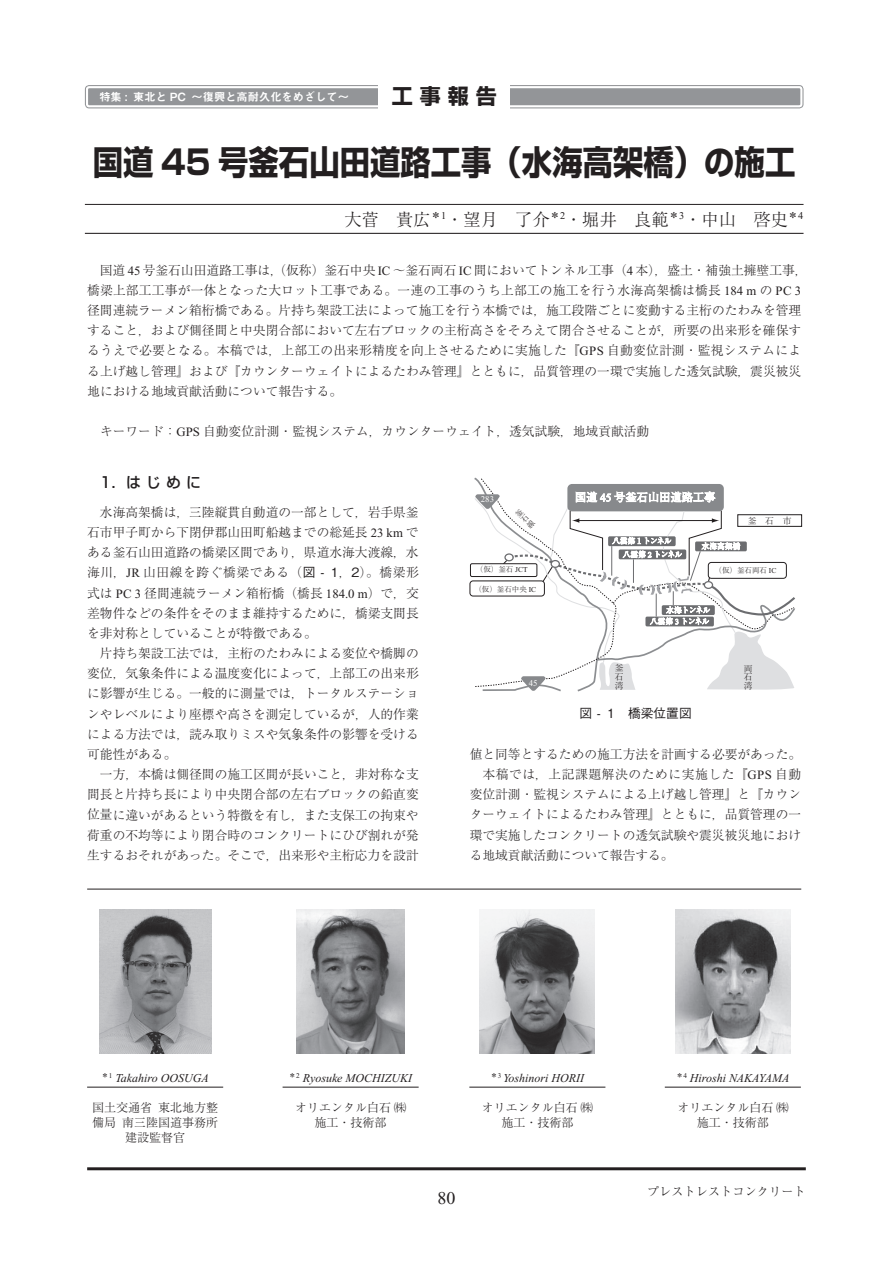
<style>
.page{position:relative;width:893px;height:1263px;background:#fff}
.page>*{position:absolute;margin:0;border:0;box-sizing:border-box;transform-origin:0 0}
.t1{font:700 33.75px "Shin Go Pro";color:#231f20;scale:.9 1}
.t2{font:700 21px "Shin Go Pro";color:#231f20}
.t3{font:18px "Times New Roman";color:#231f20}
.t4{font:300 17.25px "Ryumin Pr 6";color:#231f20}
.t5{font:500 15px "Shin Go Pro";color:#231f20}
.t6{font:300 12.75px/20.1px "Ryumin Pr 6";color:#231f20;text-align:justify}
.t7{font:300 12.75px "Ryumin Pr 6";letter-spacing:.045em;color:#231f20}
.t8{font:500 12.75px "Gothic BBB Pro";color:#231f20}
.t9{font:300 12.15px "Ryumin Pr 6";color:#231f20}
.t10{font:300 12px/15px "Ryumin Pr 6";color:#231f20;text-align:center}
.t11{font:italic 12px "Times New Roman";color:#231f20}
.t12{font:11.25px "Midashi Go Pro MB31";color:#fff}
.t13{font:300 8.85px/8.9px "Ryumin Pro";color:#231f20;text-align:justify}
.t14{font:8.85px "Times New Roman";color:#fff}
.t15{font:300 7.5px "Ryumin Pro";color:#231f20}
.s1{font-family:"Times New Roman";font-weight:400}
.s2{font-family:"Gothic BBB Pro";font-weight:500}
</style>
<div class="page">
<hr style="left:87px;top:1167px;width:719px;height:3px;background:#231f20">
<svg style="left:85px;top:85px;width:718px;height:23px"></svg>
<div style="left:87px;top:87px;width:714px;height:19px;background:#939598;border-radius:2px"></div>
<div style="left:86px;top:86px;width:716px;height:21px;border:2px solid #fff;border-radius:2px"></div>
<div style="left:378px;top:84px;width:132px;height:25px;background:#fff"></div>
<hr style="left:85px;top:204px;width:718px;height:1px;background:#231f20">
<hr style="left:85px;top:233px;width:718px;height:1px;background:#231f20">
<hr style="left:665px;top:1087px;width:136px;height:1px;background:#231f20">
<hr style="left:283px;top:1087px;width:136px;height:1px;background:#231f20">
<hr style="left:469px;top:1087px;width:136px;height:1px;background:#231f20">
<hr style="left:87px;top:1087px;width:136px;height:1px;background:#231f20">
<hr style="left:87px;top:889px;width:714px;height:1px;background:#231f20">
<img style="left:99px;top:909px;width:112px;height:144px">
<img style="left:296px;top:909px;width:109px;height:145px">
<img style="left:480px;top:909px;width:115px;height:145px">
<img style="left:675px;top:909px;width:115px;height:145px">
<div style="left:738px;top:514px;width:64px;height:13px;border:1px solid #231f20"></div>
<div style="left:470px;top:581px;width:75px;height:15px;border:1px solid #231f20;border-radius:3px"></div>
<div style="left:470px;top:563px;width:67px;height:14px;border:1px solid #231f20;border-radius:2px"></div>
<svg style="left:472px;top:477px;width:325px;height:215px"></svg>
<p class="t12" style="left:99px;top:88px;width:251px">特集 : 東北と PC ～復興と高耐久化をめざして～</p>
<h2 class="t2" style="left:392px;top:79px;width:106px">工 事 報 告</h2>
<h1 class="t1" style="left:93px;top:136px;width:782px">国道 45 号釜石山田道路工事（水海高架橋）の施工</h1>
<h3 class="t4" style="left:344px;top:206px;width:460px">大菅 貴広<sup>＊</sup><sup>1</sup>・望月 了介<sup>＊</sup><sup>2</sup>・堀井 良範<sup>＊</sup><sup>3</sup>・中山 啓史<sup>＊</sup><sup>4</sup></h3>
<p class="t6" style="left:87px;top:259px;width:722px;text-align:left;text-indent:13px">国道 <span class="s1">45</span> 号釜石山田道路工事は，（仮称）釜石中央 <span class="s1">IC</span> ～釜石両石 <span class="s1">IC</span> 間においてトンネル工事（<span class="s1">4</span> 本），盛土・補強土擁壁工事，橋梁上部工工事が一体となった大ロット工事である。一連の工事のうち上部工の施工を行う水海高架橋は橋長 <span class="s1">184 m</span> の <span class="s1">PC 3</span>径間連続ラーメン箱桁橋である。片持ち架設工法によって施工を行う本橋では，施工段階ごとに変動する主桁のたわみを管理すること，および側径間と中央閉合部において左右ブロックの主桁高さをそろえて閉合させることが，所要の出来形を確保するうえで必要となる。本稿では，上部工の出来形精度を向上させるために実施した『<span class="s1">GPS</span> 自動変位計測・監視システムによる上げ越し管理』および『カウンターウェイトによるたわみ管理』とともに，品質管理の一環で実施した透気試験，震災被災地における地域貢献活動について報告する。</p>
<p class="t6" style="left:100px;top:420px;width:551px">キーワード：<span class="s1">GPS</span> 自動変位計測・監視システム，カウンターウェイト，透気試験，地域貢献活動</p>
<p class="t5" style="left:100px;top:470px;width:103px">1．はじめに</p>
<p class="t6" style="left:87px;top:501px;width:333px;text-indent:13px">水海高架橋は，三陸縦貫自動道の一部として，岩手県釜石市甲子町から下閉伊郡山田町船越までの総延長 <span class="s1">23 km</span> である釜石山田道路の橋梁区間であり，県道水海大渡線，水海川，<span class="s1">JR</span> 山田線を跨ぐ橋梁である（<span class="s2">図 - 1</span>，<span class="s2">2</span>）。橋梁形式は <span class="s1">PC 3</span> 径間連続ラーメン箱桁橋（橋長 <span class="s1">184.0 m</span>）で，交差物件などの条件をそのまま維持するために，橋梁支間長を非対称としていることが特徴である｡</p>
<p class="t6" style="left:87px;top:642px;width:333px;text-indent:13px">片持ち架設工法では，主桁のたわみによる変位や橋脚の変位，気象条件による温度変化によって，上部工の出来形に影響が生じる。一般的に測量では，トータルステーションやレベルにより座標や高さを測定しているが，人的作業による方法では，読み取りミスや気象条件の影響を受ける可能性がある。</p>
<p class="t6" style="left:87px;top:763px;width:333px;text-indent:13px">一方，本橋は側径間の施工区間が長いこと，非対称な支間長と片持ち長により中央閉合部の左右ブロックの鉛直変位量に違いがあるという特徴を有し，また支保工の拘束や荷重の不均等により閉合時のコンクリートにひび割れが発生するおそれがあった。そこで，出来形や主桁応力を設計</p>
<p class="t14" style="left:481px;top:495px;width:15px">283</p>
<p class="t15" style="left:476px;top:564px;width:53px">（仮）釜石 <span class="s1">JCT</span></p>
<p class="t15" style="left:474px;top:583px;width:63px">（仮）釜石中央 <span class="s1">IC</span></p>
<p class="t14" style="left:529px;top:678px;width:10px">45</p>
<p class="t13" style="left:748px;top:515px;width:45px">釜石市</p>
<p class="t15" style="left:714px;top:564px;width:63px">（仮）釜石両石 <span class="s1">IC</span></p>
<p class="t13" style="left:615px;top:662px;width:10px">釜石湾</p>
<p class="t13" style="left:744px;top:663px;width:10px">両石湾</p>
<p class="t8" style="left:579px;top:703px;width:114px">図 - 1　橋梁位置図</p>
<p class="t6" style="left:470px;top:743px;width:333px">値と同等とするための施工方法を計画する必要があった。</p>
<p class="t7" style="left:482px;top:764px;width:320px">本稿では，上記課題解決のために実施した『<span class="s1">GPS</span> 自動</p>
<p class="t6" style="left:470px;top:784px;width:333px">変位計測・監視システムによる上げ越し管理』と『カウン</p>
<p class="t6" style="left:470px;top:804px;width:333px">ターウェイトによるたわみ管理』とともに，品質管理の一</p>
<p class="t6" style="left:470px;top:824px;width:333px">環で実施したコンクリートの透気試験や震災被災地におけ</p>
<p class="t6" style="left:470px;top:844px;width:205px">る地域貢献活動について報告する。</p>
<p class="t11" style="left:102px;top:1071px;width:109px"><sup>＊</sup><sup>1</sup> Takahiro OOSUGA</p>
<p class="t10" style="left:92px;top:1100px;width:128px">国土交通省東北地方整備局南三陸国道事務所建設監督官</p>
<p class="t11" style="left:289px;top:1071px;width:125px"><sup>＊</sup><sup>2</sup> Ryosuke MOCHIZUKI</p>
<p class="t10" style="left:295px;top:1100px;width:112px">オリエンタル白石㈱施工・技術部</p>
<h3 class="t3" style="left:437px;top:1188px;width:19px">80</h3>
<p class="t11" style="left:490px;top:1071px;width:95px"><sup>＊</sup><sup>3</sup> Yoshinori HORII</p>
<p class="t10" style="left:482px;top:1100px;width:112px">オリエンタル白石㈱施工・技術部</p>
<p class="t11" style="left:676px;top:1071px;width:115px"><sup>＊</sup><sup>4</sup> Hiroshi NAKAYAMA</p>
<p class="t10" style="left:677px;top:1100px;width:112px">オリエンタル白石㈱施工・技術部</p>
<p class="t9" style="left:647px;top:1181px;width:160px">プレストレストコンクリート</p>
</div>
